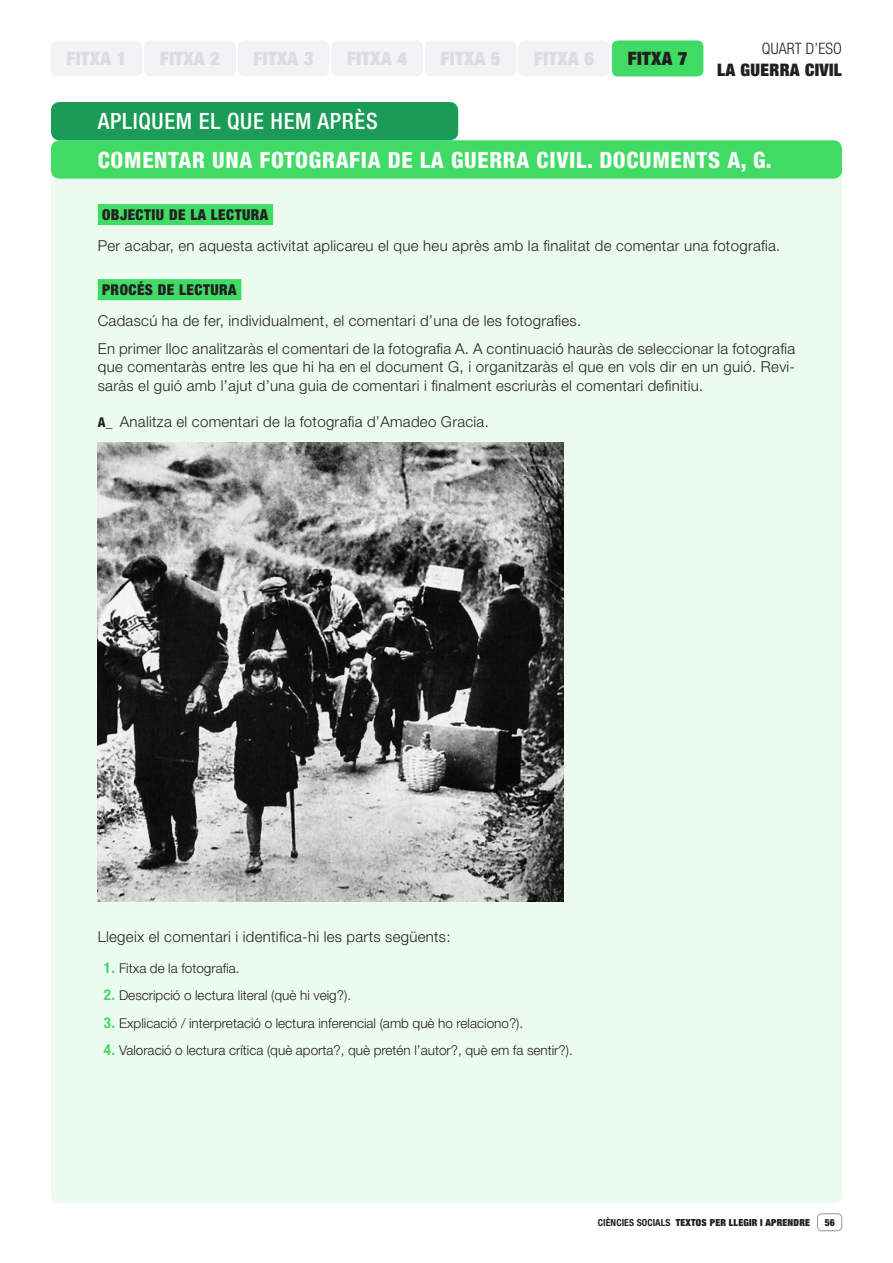
<style>
.page{position:relative;width:893px;height:1263px;background:#fff}
.page>*{position:absolute;margin:0;border:0;box-sizing:border-box;transform-origin:0 0}
.t1{font:800 condensed 22.5px "Helvetica Neue LT Std";letter-spacing:.03em;color:#fff}
.t2{font:500 condensed 22.5px "Helvetica Neue LT Std";letter-spacing:.03em;color:#fff}
.t3{font:900 condensed 18.45px "Helvetica Neue LT Std";letter-spacing:.02em;color:#dcdddf}
.t4{font:900 condensed 18.45px "Helvetica Neue LT Std";letter-spacing:.02em;color:#231f20}
.t5{font:900 condensed 17.25px "Helvetica Neue LT Std";letter-spacing:.02em;color:#231f20}
.t6{font:300 condensed 15.75px "Helvetica Neue LT Std";letter-spacing:.01em;color:#231f20}
.TextSeguit{font:300 15px/18.8px "Helvetica Neue LT Std";letter-spacing:.02em;color:#231f20;text-align:justify}
.Capç_GROGA_-_TS{font:900 condensed 15px "Helvetica Neue LT Std";letter-spacing:.03em;color:#231f20}
.t7{font:300 13.5px "Helvetica Neue LT Std";color:#231f20}
.t8{font:900 condensed 9.75px "Helvetica Neue LT Std";letter-spacing:.02em;color:#231f20}
.t9{font:700 condensed 9.75px "Helvetica Neue LT Std";letter-spacing:.01em;color:#231f20}
.t10{font:900 condensed 9.75px "Helvetica Neue LT Std";color:#231f20}
.s1{font-weight:800;font-stretch:condensed;font-size:13.5px}
.s2{font-weight:700;font-stretch:condensed;font-size:15px;color:#3fdb65}
</style>
<div class="page">
<div style="left:817px;top:1213px;width:25px;height:18px;border:1px solid #939598;border-radius:4px"></div>
<div style="left:51px;top:41px;width:91px;height:35px;background:#f2f3f4;border-radius:6px"></div>
<div style="left:51px;top:41px;width:91px;height:35px;border:1px solid #f2f3f4;border-radius:6px"></div>
<div style="left:238px;top:41px;width:91px;height:35px;background:#f2f3f4;border-radius:6px"></div>
<div style="left:238px;top:41px;width:91px;height:35px;border:1px solid #f2f3f4;border-radius:6px"></div>
<div style="left:332px;top:41px;width:90px;height:35px;background:#f2f3f4;border-radius:6px"></div>
<div style="left:332px;top:41px;width:90px;height:35px;border:1px solid #f2f3f4;border-radius:6px"></div>
<div style="left:425px;top:41px;width:91px;height:35px;background:#f2f3f4;border-radius:6px"></div>
<div style="left:425px;top:41px;width:91px;height:35px;border:1px solid #f2f3f4;border-radius:6px"></div>
<div style="left:519px;top:41px;width:90px;height:35px;background:#f2f3f4;border-radius:6px"></div>
<div style="left:519px;top:41px;width:90px;height:35px;border:1px solid #f2f3f4;border-radius:6px"></div>
<div style="left:51px;top:140px;width:791px;height:1063px;background:#ecfbf0;border-radius:9px"></div>
<div style="left:612px;top:41px;width:91px;height:35px;background:#3fdb65;border-radius:6px"></div>
<div style="left:612px;top:41px;width:91px;height:35px;border:1px solid #3fdb65;border-radius:6px"></div>
<div style="left:51px;top:140px;width:791px;height:39px;background:#3fdb65;border-radius:9px"></div>
<div style="left:98px;top:204px;width:175px;height:21px;background:#3fdb65"></div>
<div style="left:98px;top:279px;width:143px;height:21px;background:#3fdb65"></div>
<img style="left:98px;top:443px;width:465px;height:459px">
<div style="left:51px;top:102px;width:407px;height:38px;background:#1a9c57;border-radius:9px"></div>
<div style="left:145px;top:41px;width:90px;height:35px;background:#f2f3f4;border-radius:6px"></div>
<div style="left:145px;top:41px;width:90px;height:35px;border:1px solid #f2f3f4;border-radius:6px"></div>
<p class="t3" style="left:67px;top:47px;width:61px">FITXA 1</p>
<p class="t3" style="left:254px;top:47px;width:61px">FITXA 3</p>
<p class="t3" style="left:347px;top:47px;width:61px">FITXA 4</p>
<p class="t3" style="left:441px;top:47px;width:61px">FITXA 5</p>
<p class="t3" style="left:534px;top:47px;width:61px">FITXA 6</p>
<p class="t4" style="left:628px;top:47px;width:61px">FITXA 7</p>
<p class="t3" style="left:160px;top:47px;width:61px">FITXA 2</p>
<p class="t2" style="left:98px;top:108px;width:281px">APLIQUEM EL QUE HEM APRÈS</p>
<p class="t6" style="left:762px;top:40px;width:81px">QUART D’ESO</p>
<p class="t5" style="left:717px;top:59px;width:126px">LA GUERRA CIVIL</p>
<p class="t1" style="left:98px;top:146px;width:675px">COMENTAR UNA FOTOGRAFIA DE LA GUERRA CIVIL. DOCUMENTS A, G.</p>
<p class="Capç_GROGA_-_TS" style="left:102px;top:205px;width:168px">OBJECTIU DE LA LECTURA</p>
<p class="TextSeguit" style="left:98px;top:236px;width:684px">Per acabar, en aquesta activitat aplicareu el que heu après amb la finalitat de comentar una fotografia.</p>
<p class="Capç_GROGA_-_TS" style="left:102px;top:280px;width:136px">PROCÉS DE LECTURA</p>
<p class="TextSeguit" style="left:98px;top:311px;width:485px">Cadascú ha de fer, individualment, el comentari d’una de les fotografies.</p>
<p class="TextSeguit" style="left:98px;top:339px;width:699px">En primer lloc analitzaràs el comentari de la fotografia A. A continuació hauràs de seleccionar la fotografia que comentaràs entre les que hi ha en el document G, i organitzaràs el que en vols dir en un guió. Revi&shy;saràs el guió amb l’ajut d’una guia de comentari i finalment escriuràs el comentari definitiu.</p>
<p class="TextSeguit" style="left:98px;top:412px;width:393px"><span class="s1">a_</span> Analitza el comentari de la fotografia d’Amadeo Gracia.</p>
<p class="TextSeguit" style="left:98px;top:927px;width:354px">Llegeix el comentari i identifica-hi les parts següents:</p>
<p class="t7" style="left:104px;top:960px;width:137px"><span class="s2">1.</span> Fitxa de la fotografia.</p>
<p class="t7" style="left:104px;top:987px;width:249px"><span class="s2">2.</span> Descripció o lectura literal (què hi veig?).</p>
<p class="t7" style="left:104px;top:1015px;width:421px"><span class="s2">3.</span> Explicació / interpretació o lectura inferencial (amb què ho relaciono?).</p>
<p class="t7" style="left:104px;top:1042px;width:470px"><span class="s2">4.</span> Valoració o lectura crítica (què aporta?, què pretén l’autor?, què em fa sentir?).</p>
<p class="t9" style="left:598px;top:1217px;width:74px">CIÈNCIES SOCIALS</p>
<p class="t8" style="left:676px;top:1216px;width:136px">TEXTOS PER LLEGIR I APRENDRE</p>
<p class="t10" style="left:825px;top:1216px;width:12px">56</p>
</div>
